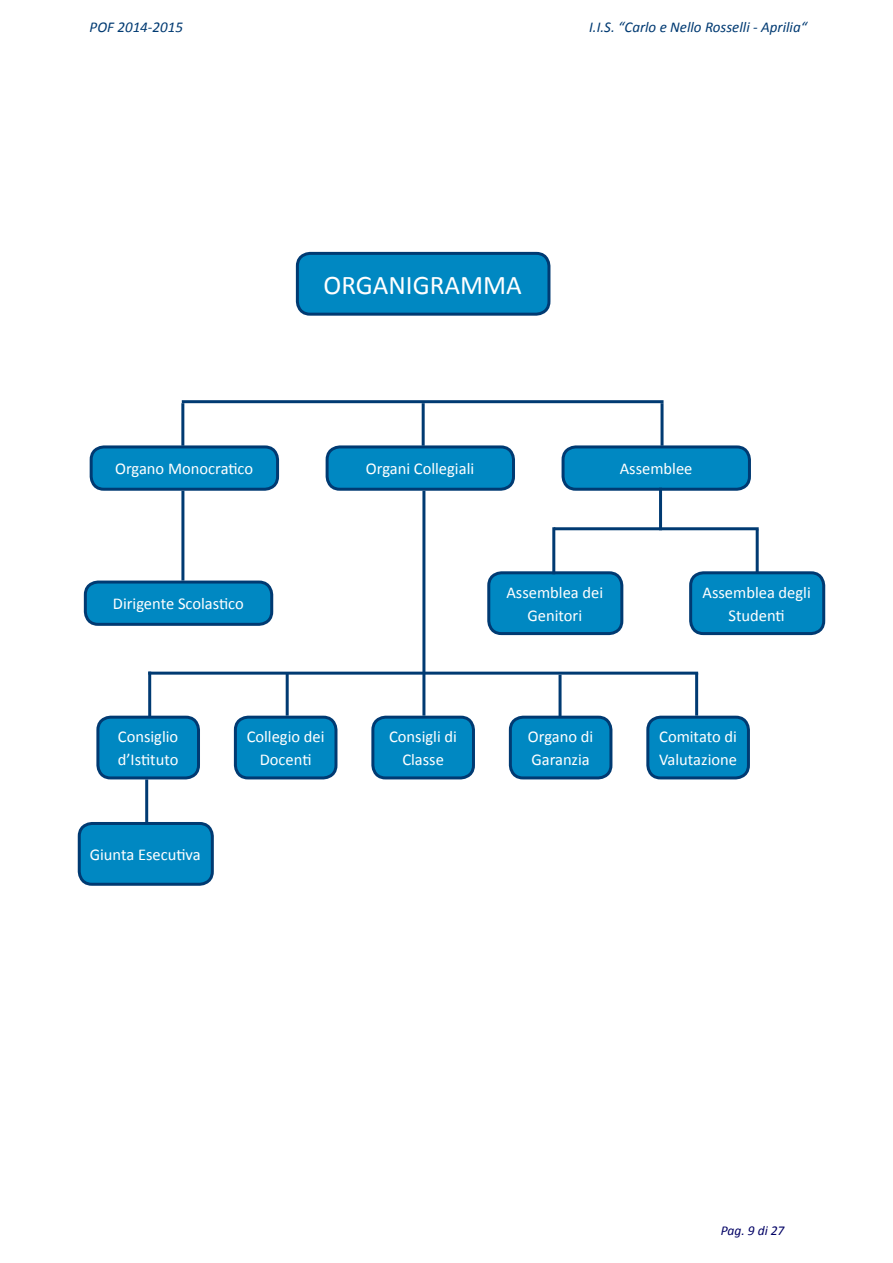
<style>
.page{position:relative;width:893px;height:1263px;background:#fff}
.page>*{position:absolute;margin:0;border:0;box-sizing:border-box;transform-origin:0 0}
.Stile_sottocapitolo2{font:27px "Calibri";color:#fff}
.Stile_sottocapitolo2-2{font:16.5px/22.5px "Calibri";color:#fff;text-align:center}
.t1{font:italic 15px "Calibri";color:#003a72}
.t2{font:italic 13.5px "Calibri";color:#000064}
</style>
<div class="page">
<div style="left:91px;top:447px;width:187px;height:42px;background:#0088c2;border-radius:13px"></div>
<div style="left:90px;top:445px;width:189px;height:46px;border:3px solid #003a72;border-radius:13px"></div>
<div style="left:327px;top:447px;width:186px;height:42px;background:#0088c2;border-radius:13px"></div>
<div style="left:326px;top:445px;width:189px;height:46px;border:3px solid #003a72;border-radius:13px"></div>
<div style="left:563px;top:447px;width:186px;height:42px;background:#0088c2;border-radius:13px"></div>
<div style="left:562px;top:445px;width:189px;height:46px;border:3px solid #003a72;border-radius:13px"></div>
<div style="left:85px;top:582px;width:187px;height:42px;background:#0088c2;border-radius:13px"></div>
<div style="left:84px;top:580px;width:189px;height:46px;border:3px solid #003a72;border-radius:13px"></div>
<div style="left:489px;top:573px;width:133px;height:61px;background:#0088c2;border-radius:13px"></div>
<div style="left:487px;top:571px;width:136px;height:64px;border:3px solid #003a72;border-radius:13px"></div>
<div style="left:691px;top:573px;width:133px;height:61px;background:#0088c2;border-radius:13px"></div>
<div style="left:689px;top:571px;width:136px;height:64px;border:3px solid #003a72;border-radius:13px"></div>
<div style="left:98px;top:717px;width:100px;height:61px;background:#0088c2;border-radius:13px"></div>
<div style="left:96px;top:716px;width:104px;height:63px;border:3px solid #003a72;border-radius:13px"></div>
<div style="left:235px;top:717px;width:101px;height:61px;background:#0088c2;border-radius:13px"></div>
<div style="left:234px;top:716px;width:103px;height:63px;border:3px solid #003a72;border-radius:13px"></div>
<div style="left:373px;top:717px;width:100px;height:61px;background:#0088c2;border-radius:13px"></div>
<div style="left:371px;top:716px;width:104px;height:63px;border:3px solid #003a72;border-radius:13px"></div>
<div style="left:510px;top:717px;width:101px;height:61px;background:#0088c2;border-radius:13px"></div>
<div style="left:509px;top:716px;width:103px;height:63px;border:3px solid #003a72;border-radius:13px"></div>
<div style="left:648px;top:717px;width:100px;height:61px;background:#0088c2;border-radius:13px"></div>
<div style="left:646px;top:716px;width:104px;height:63px;border:3px solid #003a72;border-radius:13px"></div>
<div style="left:79px;top:823px;width:133px;height:61px;background:#0088c2;border-radius:13px"></div>
<div style="left:78px;top:822px;width:136px;height:64px;border:3px solid #003a72;border-radius:13px"></div>
<div style="left:297px;top:253px;width:252px;height:61px;background:#0088c2;border-radius:13px"></div>
<div style="left:296px;top:252px;width:254px;height:64px;border:3px solid #003a72;border-radius:13px"></div>
<hr style="left:181px;top:403px;width:3px;height:43px;background:#003a72">
<hr style="left:554px;top:527px;width:205px;height:3px;background:#003a72">
<hr style="left:422px;top:403px;width:3px;height:43px;background:#003a72">
<hr style="left:660px;top:403px;width:3px;height:43px;background:#003a72">
<hr style="left:181px;top:491px;width:3px;height:89px;background:#003a72">
<hr style="left:552px;top:527px;width:3px;height:47px;background:#003a72">
<hr style="left:659px;top:488px;width:3px;height:42px;background:#003a72">
<hr style="left:756px;top:529px;width:3px;height:43px;background:#003a72">
<hr style="left:182px;top:400px;width:481px;height:3px;background:#003a72">
<hr style="left:148px;top:672px;width:550px;height:3px;background:#003a72">
<hr style="left:286px;top:673px;width:3px;height:43px;background:#003a72">
<hr style="left:422px;top:491px;width:3px;height:225px;background:#003a72">
<hr style="left:559px;top:675px;width:3px;height:42px;background:#003a72">
<hr style="left:148px;top:672px;width:3px;height:45px;background:#003a72">
<hr style="left:695px;top:673px;width:3px;height:43px;background:#003a72">
<hr style="left:145px;top:779px;width:3px;height:43px;background:#003a72">
<p class="t1" style="left:90px;top:17px;width:95px">POF 2014-2015</p>
<p class="t1" style="left:589px;top:17px;width:219px">I.I.S. “Carlo e Nello Rosselli - Aprilia“</p>
<p class="Stile_sottocapitolo2" style="left:323px;top:266px;width:200px">ORGANIGRAMMA</p>
<p class="Stile_sottocapitolo2-2" style="left:115px;top:457px;width:139px">Organo Monocratico</p>
<p class="Stile_sottocapitolo2-2" style="left:366px;top:457px;width:110px">Organi Collegiali</p>
<p class="Stile_sottocapitolo2-2" style="left:620px;top:457px;width:74px">Assemblee</p>
<p class="Stile_sottocapitolo2-2" style="left:113px;top:592px;width:132px">Dirigente Scolastico</p>
<p class="Stile_sottocapitolo2-2" style="left:506px;top:581px;width:98px">Assemblea dei<br>Genitori</p>
<p class="Stile_sottocapitolo2-2" style="left:702px;top:581px;width:110px">Assemblea degli<br>Studenti</p>
<p class="Stile_sottocapitolo2-2" style="left:118px;top:725px;width:62px;text-align:left">Consiglio d’Istituto</p>
<p class="Stile_sottocapitolo2-2" style="left:247px;top:725px;width:79px">Collegio dei<br>Docenti</p>
<p class="Stile_sottocapitolo2-2" style="left:389px;top:725px;width:69px">Consigli di<br>Classe</p>
<p class="Stile_sottocapitolo2-2" style="left:528px;top:725px;width:67px;text-align:left">Organo di<br>Garanzia</p>
<p class="Stile_sottocapitolo2-2" style="left:659px;top:725px;width:79px;text-align:left">Comitato di<br>Valutazione</p>
<p class="Stile_sottocapitolo2-2" style="left:90px;top:843px;width:113px">Giunta Esecutiva</p>
<p class="t2" style="left:721px;top:1221px;width:65px">Pag. 9 di 27</p>
</div>
